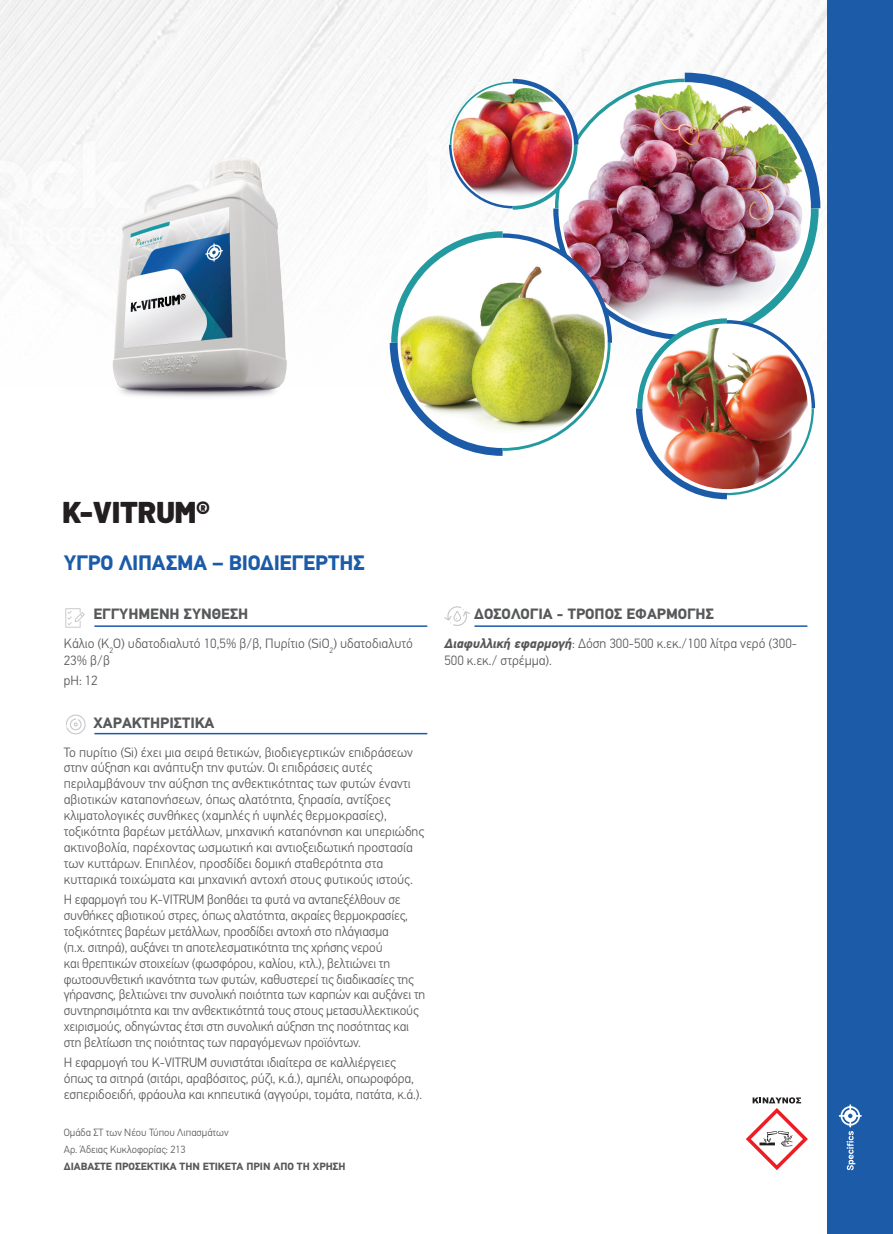
<style>
.page{position:relative;width:893px;height:1234px;background:#fff}
.page>*{position:absolute;margin:0;border:0;box-sizing:border-box;transform-origin:0 0}
.t1{font:900 30px "Barlow";color:#231f20}
.t2{font:700 21px "PF Din Text Pro";letter-spacing:-.005em;color:#1b5ba8}
.t3{font:700 15px "PF Din Text Pro";color:#57585a}
.t4{font:300 13.5px/15.9px "PF Din Text Pro";letter-spacing:-.01em;color:#57585a}
.t5{font:300 10.5px "PF Din Text Pro";color:#57585a}
.t6{font:700 10.5px "PF Din Text Pro";color:#57585a}
.s1{font-weight:700;font-style:italic}
</style>
<div class="page">
<img style="left:0;top:0;width:828px;height:623px">
<div style="left:828px;top:0;width:65px;height:1233px;background:#1b5ba8"></div>
<svg style="left:65px;top:608px;width:20px;height:19px"></svg>
<hr style="left:94px;top:625px;width:333px;height:1px;background:#1b5ba8">
<hr style="left:94px;top:732px;width:333px;height:2px;background:#1b5ba8">
<hr style="left:474px;top:625px;width:333px;height:1px;background:#1b5ba8">
<svg style="left:66px;top:714px;width:20px;height:20px"></svg>
<svg style="left:444px;top:606px;width:26px;height:20px"></svg>
<svg style="left:839px;top:1104px;width:23px;height:65px"></svg>
<img style="left:106px;top:154px;width:188px;height:245px">
<svg style="left:746px;top:1097px;width:62px;height:72px"></svg>
<img style="left:382px;top:63px;width:446px;height:442px">
<img style="left:453px;top:85px;width:119px;height:119px;border-radius:60px">
<h1 class="t1" style="left:63px;top:489px;width:148px">K-VITRUM®</h1>
<p class="t2" style="left:64px;top:550px;width:303px">ΥΓΡΟ ΛΙΠΑΣΜΑ – ΒΙΟΔΙΕΓΕΡΤΗΣ</p>
<p class="t3" style="left:94px;top:605px;width:156px">ΕΓΓΥΗΜΕΝΗ ΣΥΝΘΕΣΗ</p>
<p class="t4" style="left:64px;top:635px;width:351px">Κάλιο (K<sub>2</sub>O) υδατοδιαλυτό 10,5% β/β, Πυρίτιο (SiO<sub>2</sub>) υδατοδιαλυτό<br>23% β/β</p>
<p class="t4" style="left:64px;top:672px;width:36px">pH: 12</p>
<p class="t3" style="left:94px;top:713px;width:122px">ΧΑΡΑΚΤΗΡΙΣΤΙΚΑ</p>
<p class="t4" style="left:64px;top:743px;width:362px">Το πυρίτιο (Si) έχει μια σειρά θετικών, βιοδιεγερτικών επιδράσεων στην αύξηση και ανάπτυξη την φυτών. Οι επιδράσεις αυτές περιλαμβάνουν την αύξηση της ανθεκτικότητας των φυτών έναντι αβιοτικών καταπονήσεων, όπως αλατότητα, ξηρασία, αντίξοες κλιματολογικές συνθήκες (χαμηλές ή υψηλές θερμοκρασίες), τοξικότητα βαρέων μετάλλων, μηχανική καταπόνηση και υπεριώδης ακτινοβολία, παρέχοντας ωσμωτική και αντιοξειδωτική προστασία των κυττάρων. Επιπλέον, προσδίδει δομική σταθερότητα στα κυτταρικά τοιχώματα και μηχανική αντοχή στους φυτικούς ιστούς.</p>
<p class="t4" style="left:64px;top:891px;width:363px">Η εφαρμογή του K-VITRUM βοηθάει τα φυτά να ανταπεξέλθουν σε συνθήκες αβιοτικού στρες, όπως αλατότητα, ακραίες θερμοκρασίες, τοξικότητες βαρέων μετάλλων, προσδίδει αντοχή στο πλάγιασμα<br>(π.χ. σιτηρά), αυξάνει τη αποτελεσματικότητα της χρήσης νερού<br>και θρεπτικών στοιχείων (φωσφόρου, καλίου, κτλ.), βελτιώνει τη φωτοσυνθετική ικανότητα των φυτών, καθυστερεί τις διαδικασίες της γήρανσης, βελτιώνει την συνολική ποιότητα των καρπών και αυξάνει τη συντηρησιμότητα και την ανθεκτικότητά τους στους μετασυλλεκτικούς χειρισμούς, οδηγώντας έτσι στη συνολική αύξηση της ποσότητας και στη βελτίωση της ποιότητας των παραγόμενων προϊόντων.</p>
<p class="t4" style="left:64px;top:1054px;width:360px">Η εφαρμογή του K-VITRUM συνιστάται ιδιαίτερα σε καλλιέργειες όπως τα σιτηρά (σιτάρι, αραβόσιτος, ρύζι, κ.ά.), αμπέλι, οπωροφόρα, εσπεριδοειδή, φράουλα και κηπευτικά (αγγούρι, τομάτα, πατάτα, κ.ά.).</p>
<p class="t5" style="left:64px;top:1126px;width:166px">Ομάδα ΣΤ των Νέου Τύπου Λιπασμάτων</p>
<p class="t5" style="left:64px;top:1143px;width:123px">Aρ. Άδειας Κυκλοφορίας: 213</p>
<p class="t6" style="left:64px;top:1159px;width:283px">ΔΙΑΒΑΣΤΕ ΠΡΟΣΕΚΤΙΚΑ ΤΗΝ ΕΤΙΚΕΤΑ ΠΡΙΝ ΑΠΟ ΤΗ ΧΡΗΣΗ</p>
<p class="t3" style="left:474px;top:605px;width:241px">ΔΟΣΟΛΟΓΙΑ - ΤΡΟΠΟΣ ΕΦΑΡΜΟΓΗΣ</p>
<p class="t4" style="left:444px;top:635px;width:354px"><span class="s1">Διαφυλλική εφαρμογή</span>: Δόση 300-500 κ.εκ./100 λίτρα νερό (300-<br>500 κ.εκ./ στρέμμα).</p>
</div>
